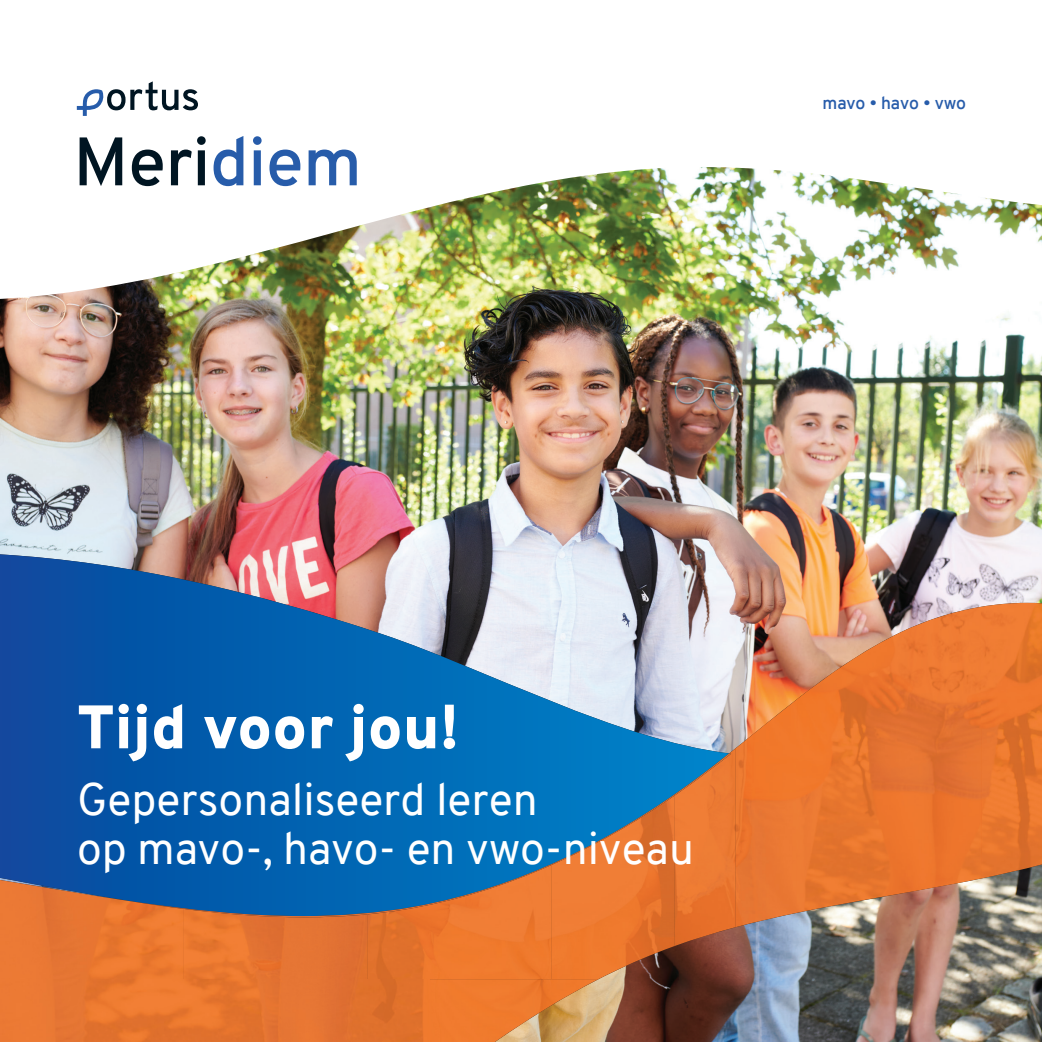
<style>
.page{position:relative;width:1042px;height:1042px;background:#fff}
.page>*{position:absolute;margin:0;border:0;box-sizing:border-box;transform-origin:0 0}
.t1{font:600 68.42px "Overpass";color:#001522}
.t2{font:900 61.25px "Overpass";color:#fff}
.t3{font:44.45px/49px "Overpass";color:#fff}
.t4{font:600 17.5px "Overpass";color:#275caa}
.s1{color:#275caa}
</style>
<div class="page">
<img style="left:0;top:305px;width:1042px;height:737px">
<svg style="left:0;top:554px;width:729px;height:326px;background:#5181b5"></svg>
<img style="left:797px;top:607px;width:184px;height:306px">
<img style="left:981px;top:603px;width:61px;height:275px">
<img style="left:735px;top:699px;width:62px;height:228px">
<img style="left:674px;top:748px;width:62px;height:198px">
<img style="left:552px;top:917px;width:122px;height:62px">
<img style="left:0;top:880px;width:184px;height:99px">
<img style="left:184px;top:917px;width:183px;height:62px">
<img style="left:367px;top:917px;width:185px;height:62px">
<img style="left:0;top:979px;width:598px;height:63px">
<svg style="left:132px;top:753px;width:599px;height:164px;background:#396b94"></svg>
<img style="left:0;top:106px;width:1042px;height:199px">
<svg style="left:77px;top:81px;width:121px;height:35px"></svg>
<h1 class="t1" style="left:73px;top:113px;width:290px">Meri<span class="s1">diem</span></h1>
<p class="t4" style="left:822px;top:90px;width:145px">mavo • havo • vwo</p>
<h2 class="t2" style="left:77px;top:683px;width:383px">Tijd voor jou!</h2>
<p class="t3" style="left:77px;top:775px;width:618px">Gepersonaliseerd leren<br>op mavo-, havo- en vwo-niveau</p>
</div>
